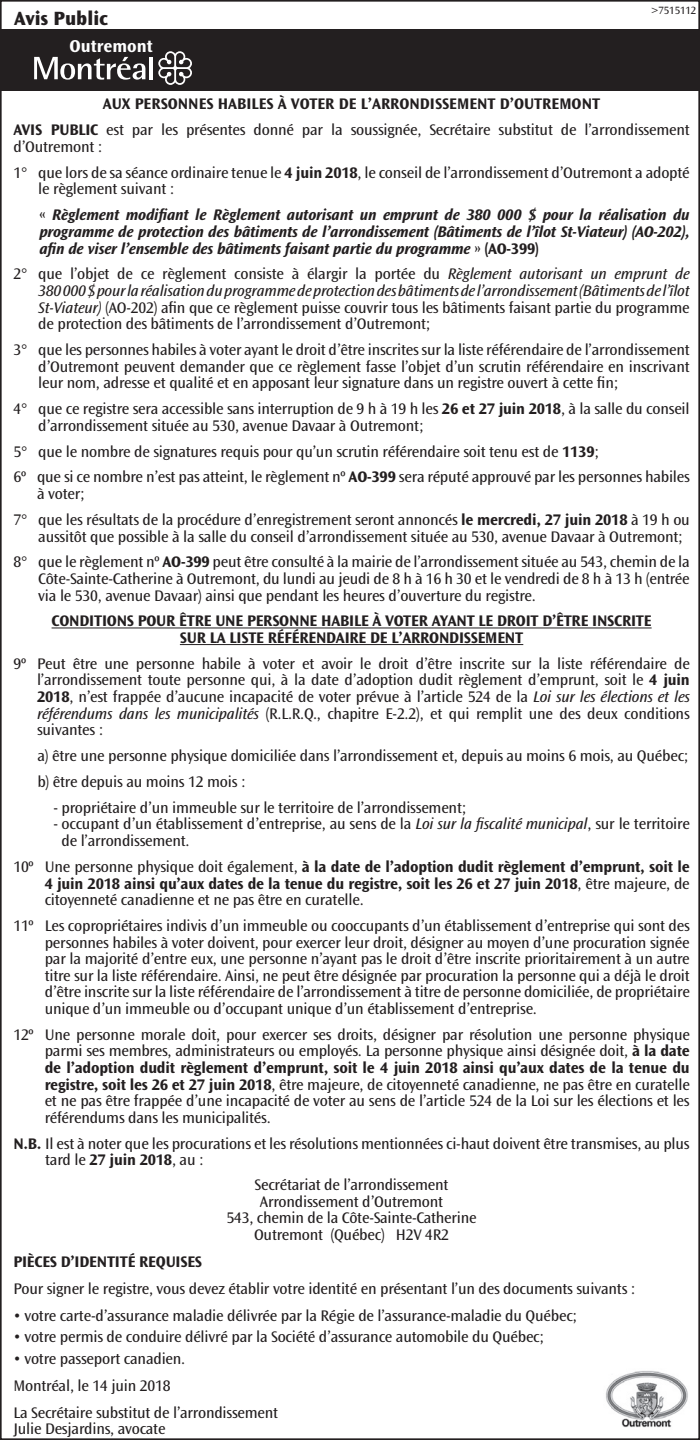
<style>
.page{position:relative;width:700px;height:1440px;background:#fff}
.page>*{position:absolute;margin:0;border:0;box-sizing:border-box;transform-origin:0 0}
.t1{font:800 20px "Ocean Sans Std";color:#231f20}
.t2{font:700 18px "Ocean Sans Std";color:#fff}
.t3{font:16px/16.6px "Ocean Sans Std";letter-spacing:-.015em;color:#231f20}
.t4{font:700 16px/16.6px "Ocean Sans Std";letter-spacing:-.015em;color:#231f20;text-align:center}
.t5{font:italic 700 16px/25.8px "Ocean Sans Std";letter-spacing:-.015em;color:#231f20}
.t6{font:11px "Ocean Sans Std";color:#231f20}
.s1{font-weight:700}
.s2{font-weight:400;font-style:normal}
.s3{font-style:normal}
.s4{font-style:italic}
.s5{font-weight:400}
</style>
<div class="page">
<div style="left:0;top:30px;width:700px;height:61px;background:#231f20"></div>
<svg style="left:34px;top:57px;width:111px;height:23px"></svg>
<hr style="left:149px;top:57px;width:4px;height:22px;background:#fff">
<svg style="left:158px;top:51px;width:34px;height:34px"></svg>
<img style="left:606px;top:1371px;width:82px;height:57px">
<hr style="left:52px;top:628px;width:600px;height:1px;background:#231f20">
<hr style="left:180px;top:644px;width:343px;height:1px;background:#231f20">
<p class="t1" style="left:14px;top:7px;width:96px">Avis Public</p>
<p class="t2" style="left:70px;top:36px;width:85px">Outremont</p>
<p class="t6" style="left:651px;top:4px;width:47px">&gt;7515112</p>
<p class="t3" style="left:13px;top:90px;width:678px;line-height:26.8px;text-align:center"><span class="s1">AUX PERSONNES HABILES À VOTER DE L’ARRONDISSEMENT D’OUTREMONT<br>AVIS PUBLIC</span> est par les présentes donné par la soussignée, Secrétaire substitut de l’arrondissement</p>
<p class="t3" style="left:13px;top:134px;width:678px;line-height:25.8px">d’Outremont :<br>1° que lors de sa séance ordinaire tenue le <span class="s1">4 juin 2018</span>, le conseil de l’arrondissement d’Outremont a adopté</p>
<p class="t5" style="left:38px;top:177px;width:653px"><span class="s2">le règlement suivant :<br>«</span> Règlement modifiant le Règlement autorisant un emprunt de 380 000 $ pour la réalisation du</p>
<p class="t5" style="left:39px;top:224px;width:652px;line-height:16.6px">programme de protection des bâtiments de l’arrondissement (Bâtiments de l’îlot St-Viateur) (AO-202), afin de viser l’ensemble des bâtiments faisant partie du programme <span class="s2">»</span> <span class="s3">(AO-399)</span></p>
<p class="t3" style="left:38px;top:266px;width:653px;text-align:justify;text-indent:-25px">2° que l’objet de ce règlement consiste à élargir la portée du <span class="s4">Règlement autorisant un emprunt de 380 000 $ pour la réalisation du programme de protection des bâtiments de l’arrondissement (Bâtiments de l’îlot St-Viateur)</span> (AO-202) afin que ce règlement puisse couvrir tous les bâtiments faisant partie du programme de protection des bâtiments de l’arrondissement d’Outremont;</p>
<p class="t3" style="left:38px;top:342px;width:653px;text-align:justify;text-indent:-25px">3° que les personnes habiles à voter ayant le droit d’être inscrites sur la liste référendaire de l’arrondissement d’Outremont peuvent demander que ce règlement fasse l’objet d’un scrutin référendaire en inscrivant leur nom, adresse et qualité et en apposant leur signature dans un registre ouvert à cette fin;</p>
<p class="t3" style="left:38px;top:401px;width:653px;text-indent:-25px">4° que ce registre sera accessible sans interruption de 9 h à 19 h les <span class="s1">26 et 27 juin 2018</span>, à la salle du conseil d’arrondissement située au 530, avenue Davaar à Outremont;</p>
<p class="t3" style="left:13px;top:439px;width:678px;line-height:25.8px">5° que le nombre de signatures requis pour qu’un scrutin référendaire soit tenu est de <span class="s1">1139</span>;<br>6º que si ce nombre n’est pas atteint, le règlement nº <span class="s1">AO-399</span> sera réputé approuvé par les personnes habiles</p>
<p class="t3" style="left:13px;top:481px;width:678px;line-height:25.8px;text-indent:24px">à voter;<br>7° que les résultats de la procédure d’enregistrement seront annoncés <span class="s1">le mercredi, 27 juin 2018</span> à 19 h ou</p>
<p class="t3" style="left:13px;top:524px;width:678px;line-height:25.8px;text-indent:25px">aussitôt que possible à la salle du conseil d’arrondissement située au 530, avenue Davaar à Outremont;<br>8° que le règlement nº <span class="s1">AO-399</span> peut être consulté à la mairie de l’arrondissement située au 543, chemin de la</p>
<p class="t3" style="left:38px;top:571px;width:653px">Côte-Sainte-Catherine à Outremont, du lundi au jeudi de 8 h à 16 h 30 et le vendredi de 8 h à 13 h (entrée via le 530, avenue Davaar) ainsi que pendant les heures d’ouverture du registre.</p>
<p class="t4" style="left:52px;top:613px;width:602px">CONDITIONS POUR ÊTRE UNE PERSONNE HABILE À VOTER AYANT LE DROIT D’ÊTRE INSCRITE<br>SUR LA LISTE RÉFÉRENDAIRE DE L’ARRONDISSEMENT</p>
<p class="t3" style="left:37px;top:655px;width:654px;text-align:justify;text-indent:-24px">9º Peut être une personne habile à voter et avoir le droit d’être inscrite sur la liste référendaire de l’arrondissement toute personne qui, à la date d’adoption dudit règlement d’emprunt, soit le <span class="s1">4 juin 2018</span>, n’est frappée d’aucune incapacité de voter prévue à l’article 524 de la <span class="s4">Loi sur les élections et les référendums dans les municipalités</span> (R.L.R.Q., chapitre E-2.2), et qui remplit une des deux conditions suivantes :</p>
<p class="t3" style="left:37px;top:743px;width:653px;line-height:25.8px">a) être une personne physique domiciliée dans l’arrondissement et, depuis au moins 6 mois, au Québec; b) être depuis au moins 12 mois :</p>
<p class="t3" style="left:53px;top:799px;width:415px">- propriétaire d’un immeuble sur le territoire de l’arrondissement;</p>
<p class="t3" style="left:62px;top:816px;width:630px;text-indent:-8px">- occupant d’un établissement d’entreprise, au sens de la <span class="s4">Loi sur la fiscalité municipal</span>, sur le territoire de l’arrondissement.</p>
<p class="t4" style="left:45px;top:858px;width:647px;text-align:justify;text-indent:-31px"><span class="s5">10º Une personne physique doit également,</span> à la date de l’adoption dudit règlement d’emprunt, soit le 4 juin 2018 ainsi qu’aux dates de la tenue du registre, soit les 26 et 27 juin 2018<span class="s5">, être majeure, de citoyenneté canadienne et ne pas être en curatelle.</span></p>
<p class="t3" style="left:45px;top:918px;width:647px;text-align:justify;text-indent:-31px">11º Les copropriétaires indivis d’un immeuble ou cooccupants d’un établissement d’entreprise qui sont des personnes habiles à voter doivent, pour exercer leur droit, désigner au moyen d’une procuration signée par la majorité d’entre eux, une personne n’ayant pas le droit d’être inscrite prioritairement à un autre titre sur la liste référendaire. Ainsi, ne peut être désignée par procuration la personne qui a déjà le droit d’être inscrite sur la liste référendaire de l’arrondissement à titre de personne domiciliée, de propriétaire unique d’un immeuble ou d’occupant unique d’un établissement d’entreprise.</p>
<p class="t3" style="left:45px;top:1026px;width:647px;text-align:justify;text-indent:-31px">12º Une personne morale doit, pour exercer ses droits, désigner par résolution une personne physique parmi ses membres, administrateurs ou employés. La personne physique ainsi désignée doit, <span class="s1">à la date de l’adoption dudit règlement d’emprunt, soit le 4 juin 2018 ainsi qu’aux dates de la tenue du registre, soit les 26 et 27 juin 2018</span>, être majeure, de citoyenneté canadienne, ne pas être en curatelle et ne pas être frappée d’une incapacité de voter au sens de l’article 524 de la Loi sur les élections et les référendums dans les municipalités.</p>
<p class="t3" style="left:45px;top:1135px;width:646px;text-indent:-32px"><span class="s1">N.B.</span> Il est à noter que les procurations et les résolutions mentionnées ci-haut doivent être transmises, au plus tard le <span class="s1">27 juin 2018</span>, au :</p>
<p class="t3" style="left:226px;top:1177px;width:252px;text-align:center">Secrétariat de l’arrondissement Arrondissement d’Outremont<br>543, chemin de la Côte-Sainte-Catherine Outremont (Québec) H2V 4R2</p>
<p class="t4" style="left:13px;top:1253px;width:190px">PIÈCES D’IDENTITÉ REQUISES</p>
<p class="t3" style="left:13px;top:1280px;width:624px">Pour signer le registre, vous devez établir votre identité en présentant l’un des documents suivants :</p>
<p class="t3" style="left:13px;top:1307px;width:565px">• votre carte-d’assurance maladie délivrée par la Régie de l’assurance-maladie du Québec;</p>
<p class="t3" style="left:13px;top:1329px;width:532px">• votre permis de conduire délivré par la Société d’assurance automobile du Québec;</p>
<p class="t3" style="left:13px;top:1346px;width:266px;line-height:26.8px">• votre passeport canadien.<br>Montréal, le 14 juin 2018<br>La Secrétaire substitut de l’arrondissement</p>
<p class="t3" style="left:13px;top:1421px;width:154px">Julie Desjardins, avocate</p>
</div>
